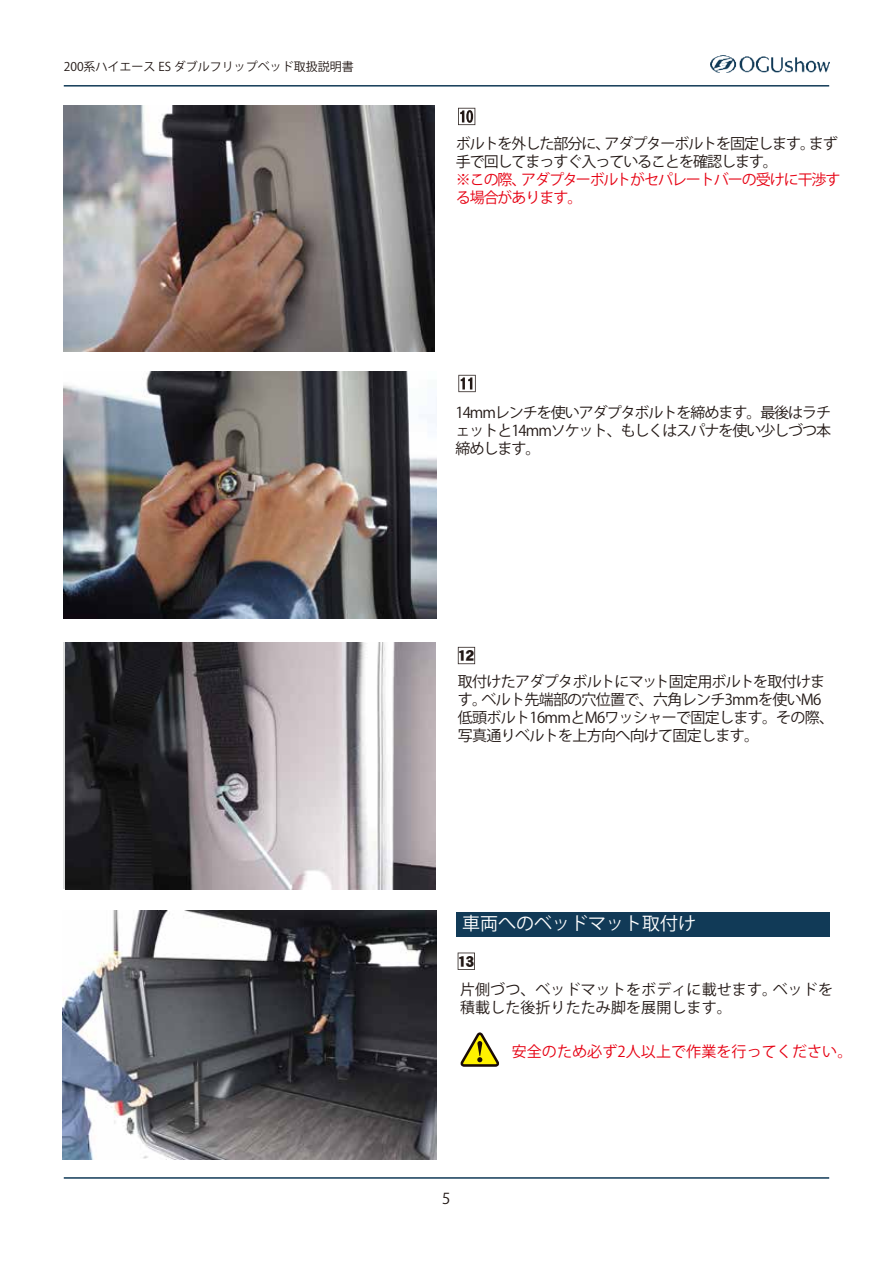
<style>
.page{position:relative;width:893px;height:1263px;background:#fff}
.page>*{position:absolute;margin:0;border:0;box-sizing:border-box;transform-origin:0 0}
.t1{font:18px "Koz Go Pr 6 N";color:#fff}
.t2{font:16.5px "DF Gothic Std W10";color:#221815}
.t3{font:15px/18px "Gothic MB101 Pr 6 N Regular 83 pv RKSJ H";letter-spacing:-.045em;color:#221815;text-align:justify}
.t4{font:15px/18px "Gothic MB101 Pr 6 N Regular 83 pv RKSJ H";letter-spacing:-.07em;color:#221815}
.t5{font:15px/18px "Gothic MB101 Pr 6 N Regular 83 pv RKSJ H";letter-spacing:.005em;color:#221815}
.t6{font:15px/18px "Gothic MB101 Pr 6 N Regular 83 pv RKSJ H";letter-spacing:-.07em;color:#e60012}
.t7{font:15px "Gothic MB101 Pr 6 N Regular 83 pv RKSJ H";letter-spacing:.005em;color:#e60012}
.t8{font:15px "Futo Go B101 Pr 6 N Bold 83 pv RKSJ H";color:#221815}
.t9{font:12px "Gothic MB101 Pr 6 N Regular 83 pv RKSJ H";color:#221815}
</style>
<div class="page">
<svg style="left:460px;top:1032px;width:39px;height:35px"></svg>
<svg style="left:458px;top:375px;width:18px;height:17px"></svg>
<svg style="left:458px;top:108px;width:17px;height:17px"></svg>
<img style="left:711px;top:55px;width:118px;height:17px">
<hr style="left:64px;top:1177px;width:765px;height:2px;background:#113a57">
<hr style="left:64px;top:85px;width:765px;height:2px;background:#113a57">
<div style="left:457px;top:913px;width:373px;height:24px;background:#113a57"></div>
<svg style="left:458px;top:952px;width:17px;height:18px"></svg>
<svg style="left:458px;top:647px;width:17px;height:17px"></svg>
<img style="left:63px;top:105px;width:371px;height:246px">
<img style="left:64px;top:371px;width:372px;height:247px">
<img style="left:66px;top:643px;width:370px;height:246px">
<img style="left:63px;top:910px;width:374px;height:249px">
<p class="t9" style="left:64px;top:60px;width:292px">200系ハイエース ES ダブルフリップベッド取扱説明書</p>
<p class="t4" style="left:456px;top:135px;width:384px">ボルトを外した部分に、アダプターボルトを固定します。まず手で回してまっすぐ入っていることを確認します。</p>
<p class="t6" style="left:456px;top:171px;width:386px">※この際、アダプターボルトがセパレートバーの受けに干渉する場合があります。</p>
<p class="t3" style="left:455px;top:404px;width:377px">14mmレンチを使いアダプタボルトを締めます。最後はラチェットと14mmソケット、もしくはスパナを使い少しづつ本締めします。</p>
<p class="t2" style="left:457px;top:646px;width:18px">12</p>
<p class="t3" style="left:458px;top:673px;width:378px;text-align:left">取付けたアダプタボルトにマット固定用ボルトを取付けます。ベルト先端部の穴位置で、六角レンチ3mmを使いM6低頭ボルト16mmとM6ワッシャーで固定します。その際、写真通りベルトを上方向へ向けて固定します。</p>
<p class="t1" style="left:462px;top:913px;width:235px">車両へのベッドマット取付け</p>
<p class="t2" style="left:457px;top:952px;width:18px">13</p>
<p class="t5" style="left:460px;top:981px;width:375px">片側づつ、ベッドマットをボディに載せます。ベッドを積載した後折りたたみ脚を展開します。</p>
<p class="t7" style="left:512px;top:1043px;width:342px">安全のため必ず2人以上で作業を行ってください。</p>
<p class="t8" style="left:442px;top:1190px;width:10px">5</p>
</div>
